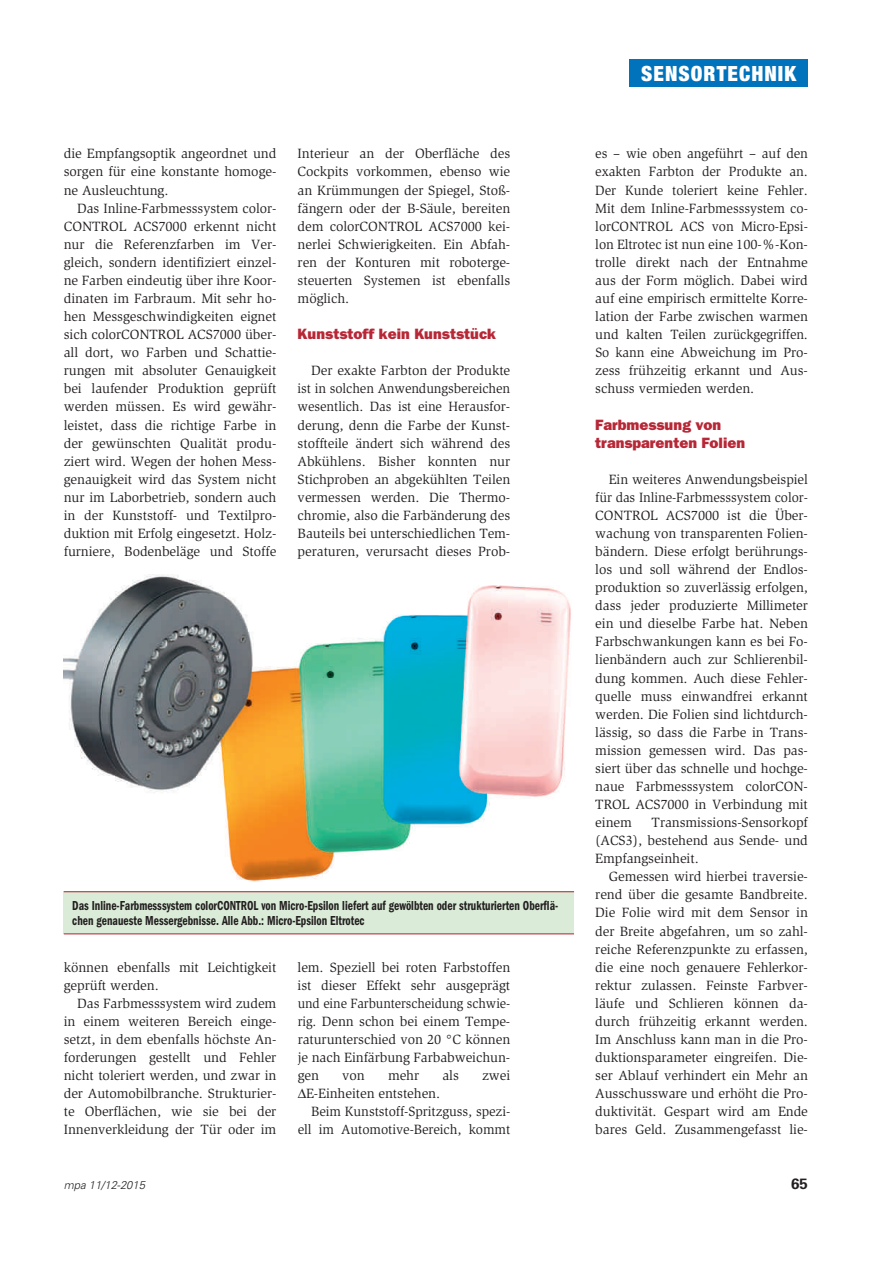
<style>
.page{position:relative;width:893px;height:1263px;background:#fff}
.page>*{position:absolute;margin:0;border:0;box-sizing:border-box;transform-origin:0 0}
.t1{font:900 condensed 21px "Helvetica Neue";letter-spacing:.05em;color:#fff}
.t2{font:800 15px/18px "Franklin Gothic";color:#b72837}
.t3{font:700 15px "Univers";color:#231f20}
.t4{font:13.8px/18px "Slimbach";letter-spacing:-.005em;color:#231f20;text-align:justify}
.t5{font:600 condensed 13.5px/15px "Franklin Gothic";color:#231f20;scale:.85 1}
.t6{font:italic 300 11.25px "Univers";color:#231f20}
</style>
<div class="page">
<div style="left:629px;top:60px;width:179px;height:27px;background:#0073bc"></div>
<img style="left:64px;top:574px;width:507px;height:307px">
<div style="left:64px;top:892px;width:510px;height:42px;background:#daecd7"></div>
<hr style="left:64px;top:891px;width:510px;height:1px;background:#b72837">
<hr style="left:64px;top:933px;width:510px;height:1px;background:#b72837">
<p class="t4" style="left:64px;top:145px;width:214px">die Empfangsoptik angeordnet und sorgen für eine konstante homoge&shy;ne Ausleuchtung.</p>
<p class="t4" style="left:64px;top:199px;width:214px;text-indent:14px">Das Inline-Farbmesssystem color-CONTROL ACS7000 erkennt nicht nur die Referenzfarben im Ver&shy;gleich, sondern identifiziert einzel&shy;ne Farben eindeutig über ihre Koor&shy;dinaten im Farbraum. Mit sehr ho&shy;hen Messgeschwindigkeiten eignet sich colorCONTROL ACS7000 über&shy;all dort, wo Farben und Schattie&shy;rungen mit absoluter Genauigkeit bei laufender Produktion geprüft werden müssen. Es wird gewähr&shy;leistet, dass die richtige Farbe in der gewünschten Qualität produ&shy;ziert wird. Wegen der hohen Mess&shy;genauigkeit wird das System nicht nur im Laborbetrieb, sondern auch in der Kunststoff- und Textilpro&shy;duktion mit Erfolg eingesetzt. Holz&shy;furniere, Bodenbeläge und Stoffe</p>
<p class="t4" style="left:298px;top:145px;width:214px">Interieur an der Oberfläche des Cockpits vorkommen, ebenso wie an Krümmungen der Spiegel, Stoß&shy;fängern oder der B-Säule, bereiten dem colorCONTROL ACS7000 kei&shy;nerlei Schwierigkeiten. Ein Abfah&shy;ren der Konturen mit roboterge&shy;steuerten Systemen ist ebenfalls möglich.</p>
<p class="t2" style="left:298px;top:325px;width:200px">Kunststoff kein Kunststück</p>
<p class="t4" style="left:298px;top:362px;width:214px;text-indent:14px">Der exakte Farbton der Produkte ist in solchen Anwendungsbereichen wesentlich. Das ist eine Herausfor&shy;derung, denn die Farbe der Kunst&shy;stoffteile ändert sich während des Abkühlens. Bisher konnten nur Stichproben an abgekühlten Teilen vermessen werden. Die Thermo&shy;chromie, also die Farbänderung des Bauteils bei unterschiedlichen Tem&shy;peraturen, verursacht dieses Prob-</p>
<p class="t5" style="left:72px;top:898px;width:573px">Das Inline-Farbmesssystem colorCONTROL von Micro-Epsilon liefert auf gewölbten oder strukturierten Oberflä&shy;chen genaueste Messergebnisse. Alle Abb.: Micro-Epsilon Eltrotec</p>
<p class="t4" style="left:64px;top:958px;width:214px">können ebenfalls mit Leichtigkeit geprüft werden.</p>
<p class="t4" style="left:64px;top:994px;width:214px;text-indent:13px">Das Farbmesssystem wird zudem in einem weiteren Bereich einge&shy;setzt, in dem ebenfalls höchste An&shy;forderungen gestellt und Fehler nicht toleriert werden, und zwar in der Automobilbranche. Strukturier&shy;te Oberflächen, wie sie bei der Innenverkleidung der Tür oder im</p>
<p class="t4" style="left:298px;top:958px;width:214px">lem. Speziell bei roten Farbstoffen ist dieser Effekt sehr ausgeprägt und eine Farbunterscheidung schwie&shy;rig. Denn schon bei einem Tempe&shy;raturunterschied von 20 °C können je nach Einfärbung Farbabweichun&shy;gen</p>
<p class="t4" style="left:342px;top:1066px;width:24px">von</p>
<p class="t4" style="left:388px;top:1066px;width:33px">mehr</p>
<p class="t4" style="left:442px;top:1066px;width:18px">als</p>
<p class="t4" style="left:482px;top:1066px;width:30px">zwei</p>
<p class="t4" style="left:306px;top:1085px;width:136px">E-Einheiten entstehen.</p>
<p class="t4" style="left:311px;top:1103px;width:201px">Beim Kunststoff-Spritzguss, spezi-</p>
<p class="t4" style="left:298px;top:1121px;width:214px">ell im Automotive-Bereich, kommt</p>
<h1 class="t1" style="left:641px;top:61px;width:156px">SENSORTECHNIK</h1>
<p class="t4" style="left:595px;top:145px;width:214px">es – wie oben angeführt – auf den exakten Farbton der Produkte an.<br>Der Kunde toleriert keine Fehler.<br>Mit dem Inline-Farbmesssystem co&shy;lorCONTROL ACS von Micro-Epsi&shy;lon Eltrotec ist nun eine 100-%-Kon&shy;trolle direkt nach der Entnahme aus der Form möglich. Dabei wird auf eine empirisch ermittelte Korre&shy;lation der Farbe zwischen warmen und kalten Teilen zurückgegriffen.<br>So kann eine Abweichung im Pro&shy;zess frühzeitig erkannt und Aus&shy;schuss vermieden werden.</p>
<p class="t2" style="left:595px;top:415px;width:151px">Farbmessung von transparenten Folien</p>
<p class="t4" style="left:595px;top:470px;width:214px;text-indent:14px">Ein weiteres Anwendungsbeispiel für das Inline-Farbmesssystem color-CONTROL ACS7000 ist die Über&shy;wachung von transparenten Folien&shy;bändern. Diese erfolgt berührungs&shy;los und soll während der Endlos&shy;produktion so zuverlässig erfolgen, dass jeder produzierte Millimeter ein und dieselbe Farbe hat. Neben Farbschwankungen kann es bei Fo&shy;lienbändern auch zur Schlierenbil&shy;dung kommen. Auch diese Fehler&shy;quelle muss einwandfrei erkannt werden. Die Folien sind lichtdurch&shy;lässig, so dass die Farbe in Trans&shy;mission gemessen wird. Das pas&shy;siert über das schnelle und hochge&shy;naue Farbmesssystem colorCON-TROL ACS7000 in Verbindung mit einem</p>
<p class="t4" style="left:595px;top:813px;width:214px;text-indent:56px">Transmissions-Sensorkopf (ACS3), bestehend aus Sende- und Empfangseinheit.</p>
<p class="t4" style="left:595px;top:868px;width:214px;text-indent:13px">Gemessen wird hierbei traversie&shy;rend über die gesamte Bandbreite.<br>Die Folie wird mit dem Sensor in der Breite abgefahren, um so zahl&shy;reiche Referenzpunkte zu erfassen, die eine noch genauere Fehlerkor&shy;rektur zulassen. Feinste Farbver&shy;läufe und Schlieren können da&shy;durch frühzeitig erkannt werden.<br>Im Anschluss kann man in die Pro&shy;duktionsparameter eingreifen. Die&shy;ser Ablauf verhindert ein Mehr an Ausschussware und erhöht die Pro&shy;duktivität. Gespart wird am Ende bares Geld. Zusammengefasst lie-</p>
<p class="t6" style="left:64px;top:1178px;width:83px">mpa 11/12-2015</p>
<p class="t3" style="left:791px;top:1173px;width:18px">65</p>
</div>
